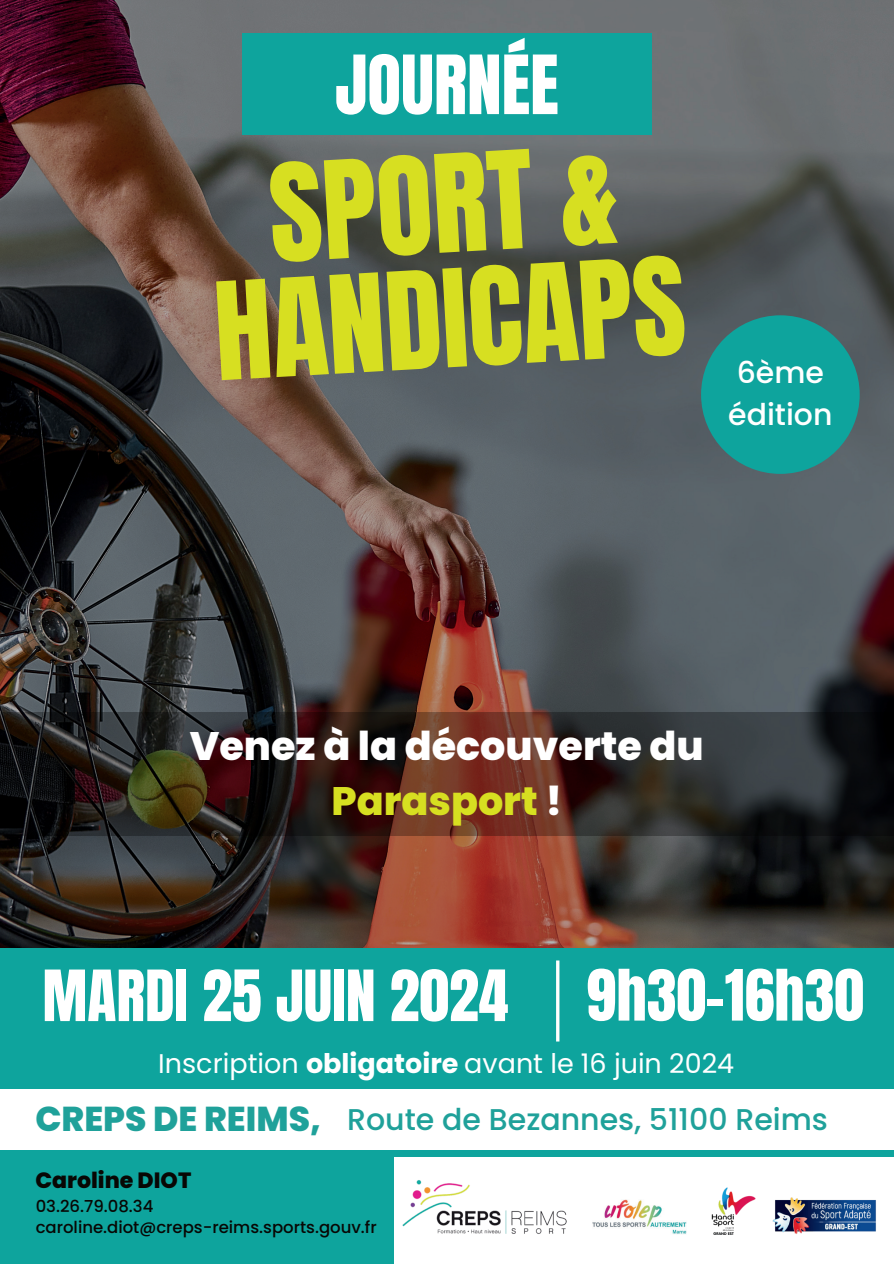
<style>
.page{position:relative;width:894px;height:1264px;background:#fff}
.page>*{position:absolute;margin:0;border:0;box-sizing:border-box;transform-origin:0 0}
.t1{font:115.05px/114.6px "Anton";color:#d7df21;text-align:center}
.t2{font:69.3px "Anton";color:#fff}
.t3{font:60px "Anton";color:#fff}
.t4{font:800 39.75px/55.2px "Poppins";color:#fff;text-align:center}
.t5{font:800 34.5px "Poppins";color:#1fa19a}
.t6{font:500 30px "Poppins";color:#1fa19a}
.t7{font:500 30px/41.4px "Poppins";color:#fff}
.t8{font:27px "Poppins";color:#fff}
.t9{font:800 22.05px "Poppins";color:#080704}
.t10{font:500 16.5px/20.2px "Poppins";color:#080704}
.s1{color:#d7df21}
.s2{font-weight:700}
</style>
<div class="page">
<img style="left:0;top:0;width:893px;height:947px">
<div style="left:0;top:1155px;width:393px;height:108px;background:#0ea49d"></div>
<div style="left:0;top:947px;width:893px;height:141px;background:#0ea49d"></div>
<svg style="left:0;top:712px;width:893px;height:123px;background:#342520"></svg>
<hr style="left:556px;top:960px;width:3px;height:81px;background:#fff">
<div style="left:700px;top:315px;width:159px;height:159px;background:#0ea49d;border-radius:50%"></div>
<img style="left:772px;top:1197px;width:104px;height:37px">
<div style="left:242px;top:33px;width:409px;height:101px;background:#0ea49d"></div>
<div style="left:0;top:1150px;width:893px;height:6px;background:#0ea49d"></div>
<img style="left:592px;top:1199px;width:94px;height:35px">
<img style="left:402px;top:1180px;width:165px;height:54px">
<img style="left:711px;top:1187px;width:44px;height:47px">
<h2 class="t2" style="left:335px;top:50px;width:225px">JOURNÉE</h2>
<h1 class="t1" style="left:206px;top:168px;width:473px;rotate:-3deg">SPORT &amp;<br>HANDICAPS</h1>
<h3 class="t7" style="left:728px;top:352px;width:106px">6ème édition</h3>
<h3 class="t4" style="left:190px;top:718px;width:515px">Venez à la découverte du<br><span class="s1">Parasport</span> !</h3>
<h3 class="t3" style="left:42px;top:965px;width:467px">MARDI 25 JUIN 2024</h3>
<h3 class="t3" style="left:586px;top:964px;width:279px">9h30-16h30</h3>
<h3 class="t8" style="left:158px;top:1047px;width:577px">Inscription <span class="s2">obligatoire</span> avant le 16 juin 2024</h3>
<h3 class="t5" style="left:35px;top:1098px;width:287px">CREPS DE REIMS,</h3>
<h3 class="t9" style="left:35px;top:1167px;width:157px">Caroline DIOT</h3>
<h3 class="t6" style="left:347px;top:1102px;width:482px">Route de Bezannes, 51100 Reims</h3>
<p class="t10" style="left:36px;top:1196px;width:342px">03.26.79.08.34 caroline.diot@creps-reims.sports.gouv.fr</p>
</div>
